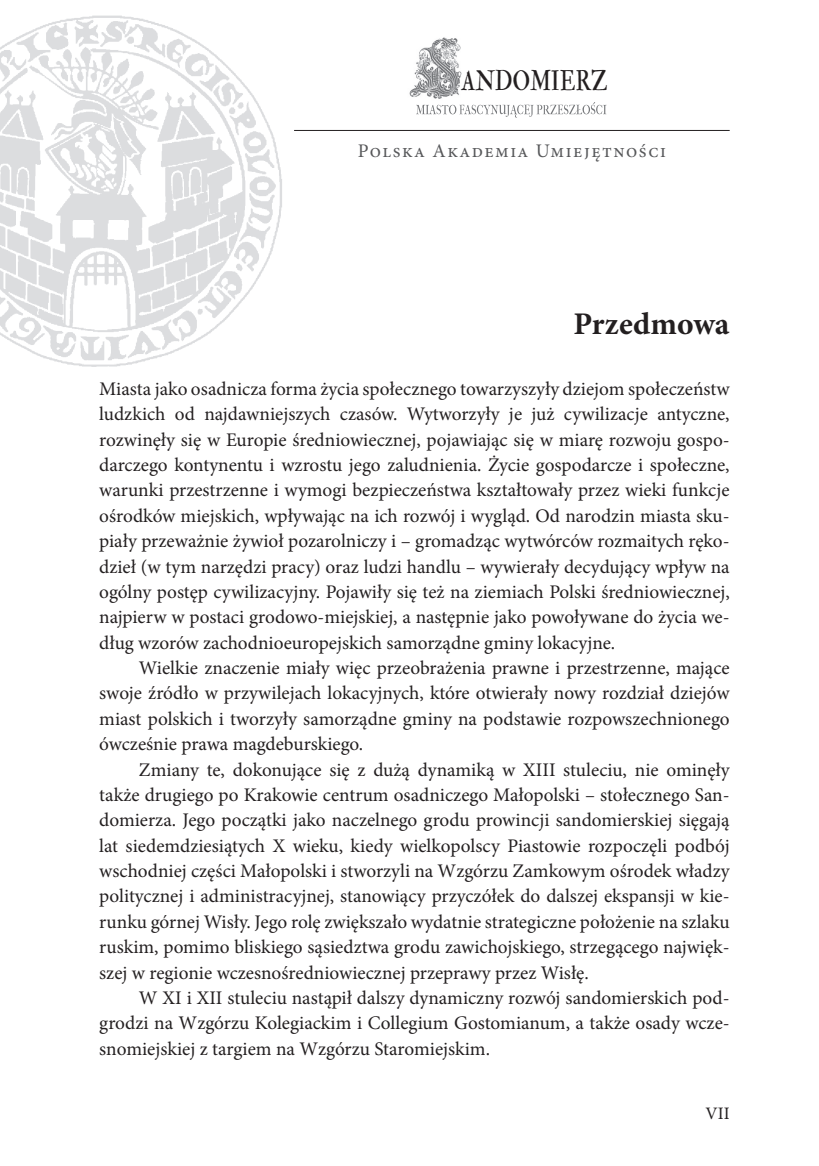
<style>
.page{position:relative;width:819px;height:1166px;background:#fff}
.page>*{position:absolute;margin:0;border:0;box-sizing:border-box;transform-origin:0 0}
.t1{font:700 31.5px "Minion Pro";color:#231f20}
.t2{font:26.78px "IM FELL Double Pica PRO Roman";letter-spacing:-.005em;color:#231f20;scale:.8 1}
.t3{font:19.25px/25.4px "Minion Pro";color:#231f20;text-align:justify}
.t4{font:19.25px "Minion Pro";letter-spacing:.08em;color:#57585a}
.t5{font:17.5px "Minion Pro";color:#231f20}
</style>
<div class="page">
<img style="left:0;top:15px;width:282px;height:352px">
<hr style="left:294px;top:130px;width:435px;height:1px;background:#231f20">
<img style="left:409px;top:37px;width:52px;height:62px">
<svg style="left:524px;top:102px;width:71px;height:12px"></svg>
<h2 class="t2" style="left:461px;top:64px;width:184px">ANDOMIERZ</h2>
<p class="t4" style="left:357px;top:138px;width:310px">Polska Akademia Umiejętności</p>
<h1 class="t1" style="left:573px;top:302px;width:158px">Przedmowa</h1>
<p class="t3" style="left:99px;top:376px;width:632px">Miasta jako osadnicza forma życia społecznego towarzyszyły dziejom społeczeństw ludzkich od najdawniejszych czasów. Wytworzyły je już cywilizacje antyczne, rozwinęły się w Europie średniowiecznej, pojawiając się w miarę rozwoju gospo&shy;darczego kontynentu i wzrostu jego zaludnienia. Życie gospodarcze i społeczne, warunki przestrzenne i wymogi bezpieczeństwa kształtowały przez wieki funkcje ośrodków miejskich, wpływając na ich rozwój i wygląd. Od narodzin miasta sku&shy;piały przeważnie żywioł pozarolniczy i – gromadząc wytwórców rozmaitych ręko&shy;dzieł (w tym narzędzi pracy) oraz ludzi handlu – wywierały decydujący wpływ na ogólny postęp cywilizacyjny. Pojawiły się też na ziemiach Polski średniowiecznej, najpierw w postaci grodowo-miejskiej, a następnie jako powoływane do życia we&shy;dług wzorów zachodnioeuropejskich samorządne gminy lokacyjne.</p>
<p class="t3" style="left:99px;top:655px;width:632px;text-indent:40px">Wielkie znaczenie miały więc przeobrażenia prawne i przestrzenne, mające swoje źródło w przywilejach lokacyjnych, które otwierały nowy rozdział dziejów miast polskich i tworzyły samorządne gminy na podstawie rozpowszechnionego ówcześnie prawa magdeburskiego.</p>
<p class="t3" style="left:99px;top:757px;width:632px;text-indent:40px">Zmiany te, dokonujące się z dużą dynamiką w XIII stuleciu, nie ominęły także drugiego po Krakowie centrum osadniczego Małopolski – stołecznego San&shy;domierza. Jego początki jako naczelnego grodu prowincji sandomierskiej sięgają lat siedemdziesiątych X wieku, kiedy wielkopolscy Piastowie rozpoczęli podbój wschodniej części Małopolski i stworzyli na Wzgórzu Zamkowym ośrodek władzy politycznej i administracyjnej, stanowiący przyczółek do dalszej ekspansji w kie&shy;runku górnej Wisły. Jego rolę zwiększało wydatnie strategiczne położenie na szlaku ruskim, pomimo bliskiego sąsiedztwa grodu zawichojskiego, strzegącego najwięk&shy;szej w regionie wczesnośredniowiecznej przeprawy przez Wisłę.</p>
<p class="t3" style="left:99px;top:985px;width:632px;text-indent:40px">W XI i XII stuleciu nastąpił dalszy dynamiczny rozwój sandomierskich pod&shy;grodzi na Wzgórzu Kolegiackim i Collegium Gostomianum, a także osady wcze&shy;snomiejskiej z targiem na Wzgórzu Staromiejskim.</p>
<p class="t5" style="left:705px;top:1102px;width:26px">VII</p>
</div>
